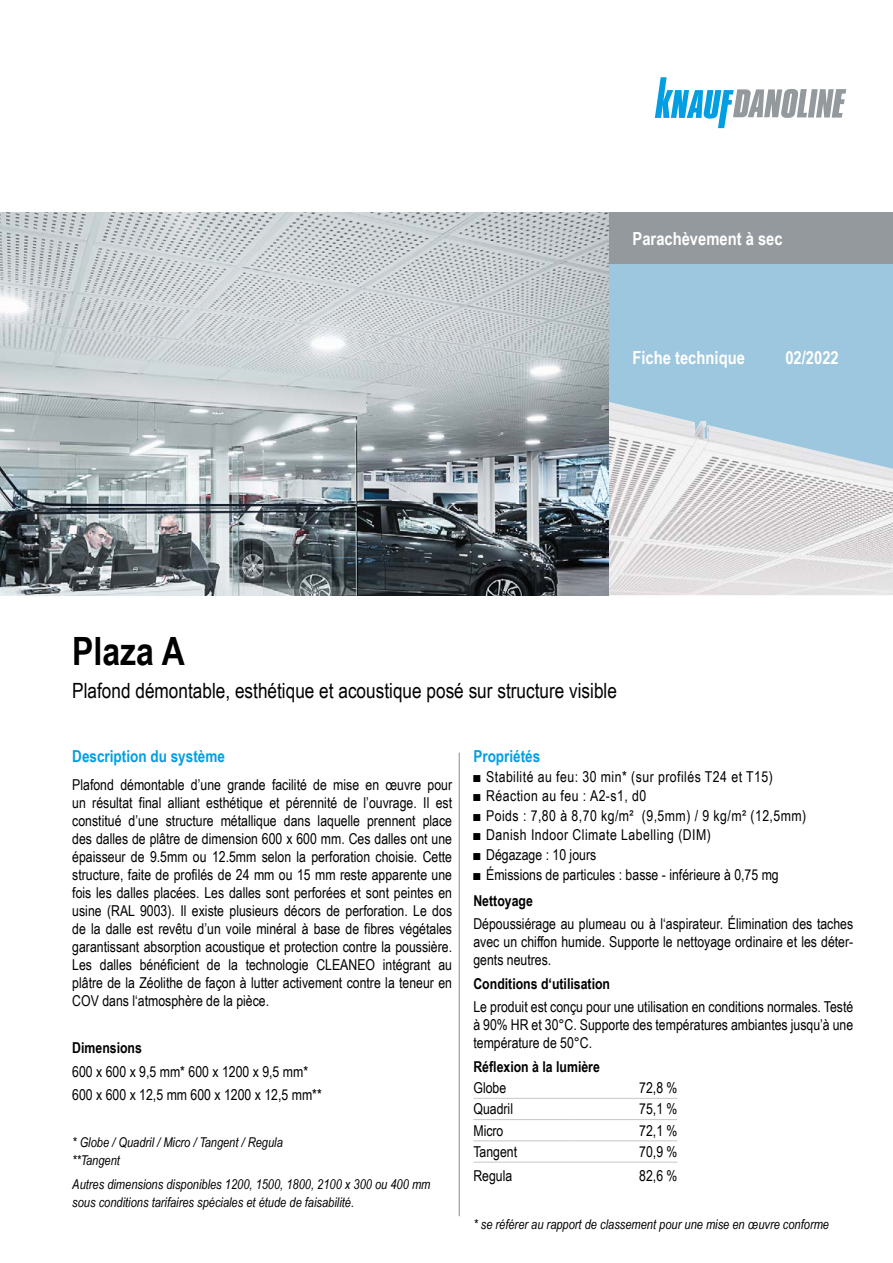
<style>
.page{position:relative;width:893px;height:1263px;background:#fff}
.page>*{position:absolute;margin:0;border:0;box-sizing:border-box;transform-origin:0 0}
.t1{font:700 39px "Arial Narrow";color:#000}
.t2{font:21px "Arial Narrow";color:#000}
.t3{font:700 18px "Arial Narrow";color:#fff}
.Ue3_Beschreibung_11{font:700 16.5px "Arial Narrow";color:#009fe3}
.Ue4_Beschreibung_10{font:700 16.5px "Arial Narrow";color:#009fe3}
.Ue4_Beschreibung_10-2{font:15px/18px "Arial Narrow";color:#000;text-align:justify}
.Ue4_Beschreibung_10-3{font:15px "Arial Narrow";letter-spacing:.03em;color:#000}
.Ue4_Beschreibung_10-4{font:700 15px "Arial Narrow";color:#000}
.Ue4_Beschreibung_10-5{font:italic 13.5px/18px "Arial Narrow";color:#000}
</style>
<div class="page">
<div style="left:608px;top:213px;width:285px;height:382px;background:#9dc7de"></div>
<img style="left:608px;top:401px;width:285px;height:194px">
<div style="left:608px;top:213px;width:285px;height:51px;background:#93999c"></div>
<svg style="left:655px;top:77px;width:191px;height:51px"></svg>
<hr style="left:473px;top:1098px;width:102px;height:1px;background:#c6c6c6">
<hr style="left:575px;top:1098px;width:102px;height:1px;background:#c6c6c6">
<hr style="left:473px;top:1119px;width:102px;height:1px;background:#c6c6c6">
<hr style="left:575px;top:1119px;width:102px;height:1px;background:#c6c6c6">
<hr style="left:473px;top:1140px;width:102px;height:1px;background:#c6c6c6">
<hr style="left:575px;top:1140px;width:102px;height:1px;background:#c6c6c6">
<hr style="left:473px;top:1162px;width:102px;height:1px;background:#c6c6c6">
<hr style="left:575px;top:1162px;width:102px;height:1px;background:#c6c6c6">
<hr style="left:459px;top:753px;width:1px;height:463px;background:#93999c">
<img style="left:0;top:213px;width:608px;height:382px">
<p class="t3" style="left:632px;top:225px;width:152px">Parachèvement à sec</p>
<p class="t3" style="left:632px;top:344px;width:114px">Fiche technique</p>
<p class="t3" style="left:785px;top:344px;width:55px">02/2022</p>
<p class="t1" style="left:72px;top:621px;width:114px">Plaza A</p>
<p class="t2" style="left:72px;top:675px;width:546px">Plafond démontable, esthétique et acoustique posé sur structure visible</p>
<p class="Ue3_Beschreibung_11" style="left:72px;top:744px;width:154px">Description du système</p>
<p class="Ue4_Beschreibung_10-2" style="left:72px;top:775px;width:381px">Plafond démontable d’une grande facilité de mise en œuvre pour un résultat final alliant esthétique et pérennité de l’ouvrage. Il est constitué d’une structure métallique dans laquelle prennent place des dalles de plâtre de dimension 600 x 600 mm. Ces dalles ont une épaisseur de 9.5mm ou 12.5mm selon la perforation choisie. Cette structure, faite de profilés de 24 mm ou 15 mm reste apparente une fois les dalles placées. Les dalles sont perforées et sont peintes en usine (RAL 9003). Il existe plusieurs décors de perforation. Le dos de la dalle est revêtu d’un voile minéral à base de fibres végétales garantissant absorption acoustique et protection contre la poussière.<br>Les dalles bénéficient de la technologie CLEANEO intégrant au plâtre de la Zéolithe de façon à lutter activement contre la teneur en COV dans l‘atmosphère de la pièce.</p>
<p class="Ue4_Beschreibung_10-4" style="left:72px;top:1036px;width:71px">Dimensions</p>
<p class="Ue4_Beschreibung_10-2" style="left:72px;top:1062px;width:237px">600 x 600 x 9,5 mm* 600 x 1200 x 9,5 mm*</p>
<p class="Ue4_Beschreibung_10-2" style="left:72px;top:1085px;width:251px">600 x 600 x 12,5 mm 600 x 1200 x 12,5 mm**</p>
<p class="Ue4_Beschreibung_10-5" style="left:72px;top:1133px;width:212px">* Globe / Quadril / Micro / Tangent / Regula **Tangent</p>
<p class="Ue4_Beschreibung_10-5" style="left:72px;top:1175px;width:360px">Autres dimensions disponibles 1200, 1500, 1800, 2100 x 300 ou 400 mm sous conditions tarifaires spéciales et étude de faisabilité.</p>
<p class="Ue4_Beschreibung_10" style="left:473px;top:744px;width:68px">Propriétés</p>
<p class="Ue4_Beschreibung_10-3" style="left:473px;top:765px;width:301px">■ Stabilité au feu: 30 min* (sur profilés T24 et T15)</p>
<p class="Ue4_Beschreibung_10-3" style="left:473px;top:785px;width:174px">■ Réaction au feu : A2-s1, d0</p>
<p class="Ue4_Beschreibung_10-3" style="left:473px;top:804px;width:334px">■ Poids : 7,80 à 8,70 kg/m² (9,5mm) / 9 kg/m² (12,5mm)</p>
<p class="Ue4_Beschreibung_10-3" style="left:473px;top:824px;width:239px">■ Danish Indoor Climate Labelling (DIM)</p>
<p class="Ue4_Beschreibung_10-2" style="left:473px;top:845px;width:124px">■ Dégazage : 10 jours</p>
<p class="Ue4_Beschreibung_10-2" style="left:473px;top:865px;width:307px">■ Émissions de particules : basse - inférieure à 0,75 mg</p>
<p class="Ue4_Beschreibung_10-4" style="left:473px;top:889px;width:61px">Nettoyage</p>
<p class="Ue4_Beschreibung_10-2" style="left:473px;top:914px;width:381px">Dépoussiérage au plumeau ou à l‘aspirateur. Élimination des taches avec un chiffon humide. Supporte le nettoyage ordinaire et les déter&shy;gents neutres.</p>
<p class="Ue4_Beschreibung_10-4" style="left:473px;top:972px;width:138px">Conditions d‘utilisation</p>
<p class="Ue4_Beschreibung_10-2" style="left:473px;top:997px;width:381px">Le produit est conçu pour une utilisation en conditions normales. Testé à 90% HR et 30°C. Supporte des températures ambiantes jusqu’à une température de 50°C.</p>
<p class="Ue4_Beschreibung_10-4" style="left:473px;top:1055px;width:128px">Réflexion à la lumière</p>
<p class="Ue4_Beschreibung_10-2" style="left:473px;top:1078px;width:34px">Globe</p>
<p class="Ue4_Beschreibung_10-2" style="left:639px;top:1078px;width:40px">72,8 %</p>
<p class="Ue4_Beschreibung_10-2" style="left:473px;top:1099px;width:41px">Quadril</p>
<p class="Ue4_Beschreibung_10-2" style="left:639px;top:1099px;width:40px">75,1 %</p>
<p class="Ue4_Beschreibung_10-2" style="left:473px;top:1121px;width:32px">Micro</p>
<p class="Ue4_Beschreibung_10-2" style="left:639px;top:1121px;width:40px">72,1 %</p>
<p class="Ue4_Beschreibung_10-2" style="left:473px;top:1142px;width:45px">Tangent</p>
<p class="Ue4_Beschreibung_10-2" style="left:639px;top:1142px;width:40px">70,9 %</p>
<p class="Ue4_Beschreibung_10-2" style="left:473px;top:1166px;width:40px">Regula</p>
<p class="Ue4_Beschreibung_10-2" style="left:639px;top:1166px;width:40px">82,6 %</p>
<p class="Ue4_Beschreibung_10-5" style="left:473px;top:1215px;width:357px">* se référer au rapport de classement pour une mise en œuvre conforme</p>
</div>
